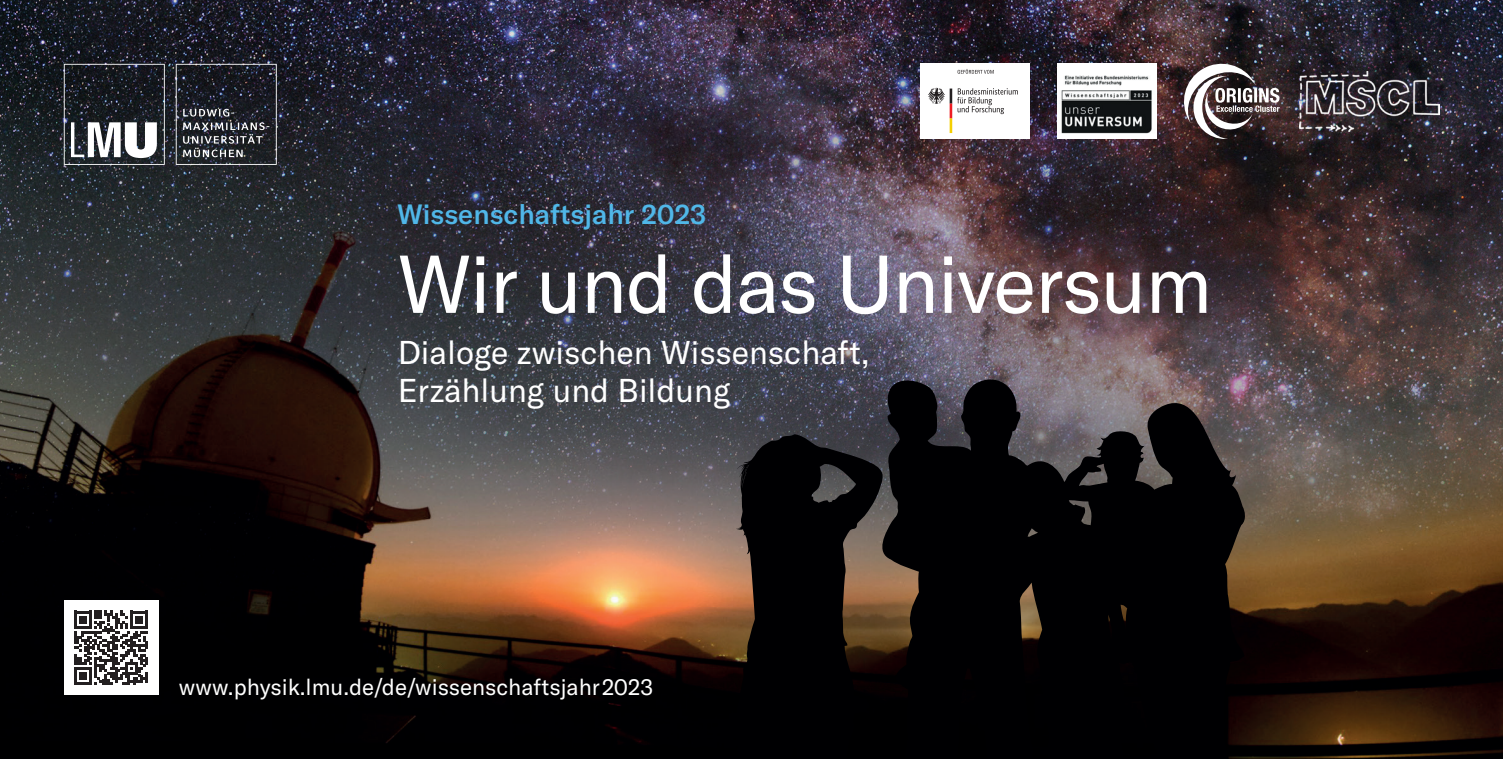
<style>
.page{position:relative;width:1503px;height:759px;background:#fff}
.page>*{position:absolute;margin:0;border:0;box-sizing:border-box;transform-origin:0 0}
.t1{font:80.5px "GT America";letter-spacing:-.02em;color:#fff}
.t2{font:32.5px/37.5px "GT America";color:#fff}
.t3{font:500 27.5px "GT America Trial";color:#50b7e8}
.t4{font:22.5px "GT America";color:#fff}
</style>
<div class="page">
<img style="left:0;top:0;width:1502px;height:758px">
<svg style="left:874px;top:371px;width:372px;height:387px;fill:#000002"></svg>
<svg style="left:724px;top:434px;width:159px;height:324px;fill:#000002"></svg>
<svg style="left:740px;top:464px;width:9px;height:24px"></svg>
<div style="left:64px;top:600px;width:94px;height:94px;background:#fff"></div>
<svg style="left:74px;top:610px;width:74px;height:74px"></svg>
<svg style="left:64px;top:64px;width:213px;height:101px"></svg>
<svg style="left:1178px;top:58px;width:101px;height:81px"></svg>
<img style="left:1299px;top:71px;width:140px;height:61px">
<img style="left:1057px;top:64px;width:99px;height:75px">
<div style="left:920px;top:64px;width:109px;height:75px;background:#fff"></div>
<svg style="left:928px;top:88px;width:89px;height:45px"></svg>
<svg style="left:957px;top:69px;width:36px;height:5px"></svg>
<p class="t3" style="left:397px;top:203px;width:311px">Wissenschaftsjahr 2023</p>
<h1 class="t1" style="left:398px;top:237px;width:816px">Wir und das Universum</h1>
<p class="t2" style="left:398px;top:334px;width:473px">Dialoge zwischen Wissenschaft,<br>Erzählung und Bildung</p>
<p class="t4" style="left:179px;top:673px;width:476px">www.physik.lmu.de/de/wissenschaftsjahr2023</p>
</div>
